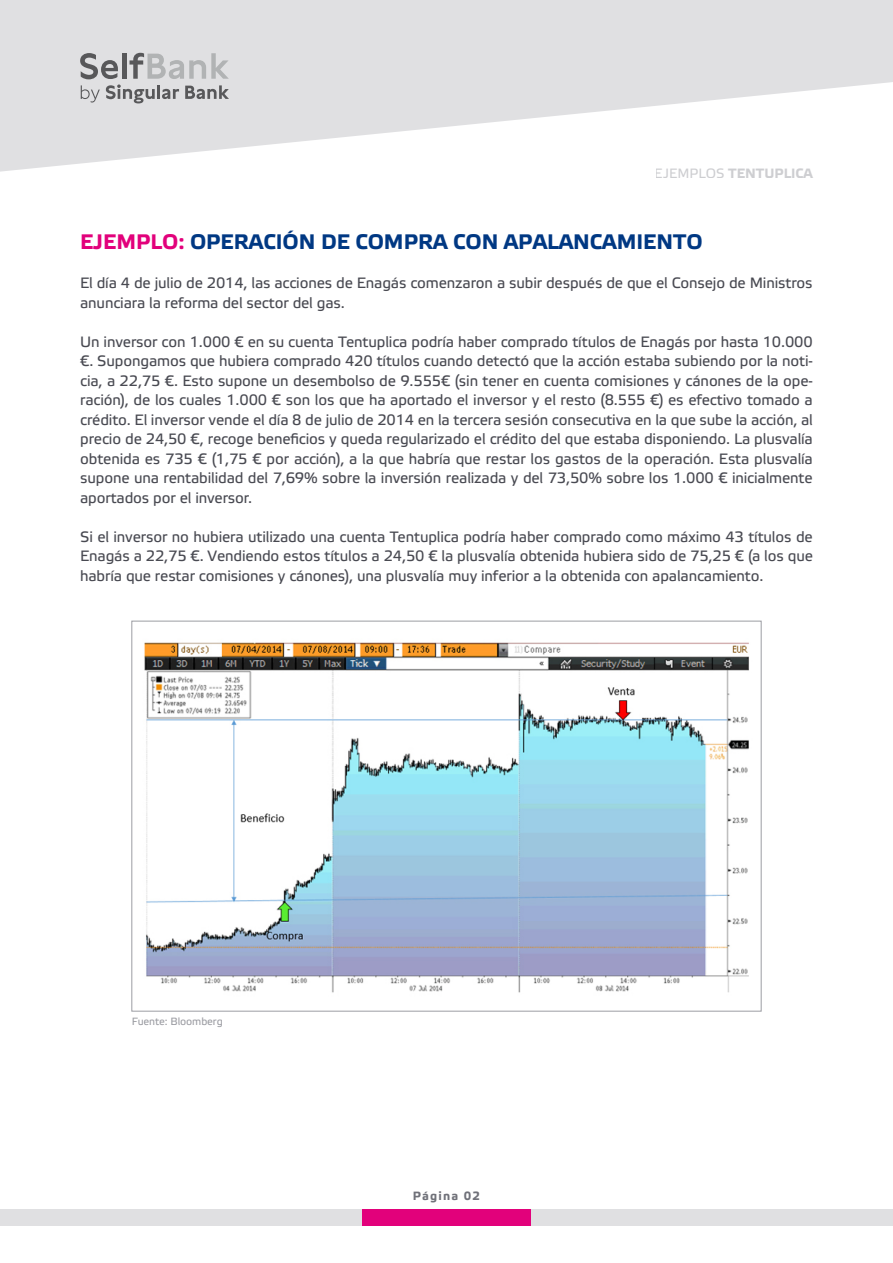
<style>
.page{position:relative;width:893px;height:1263px;background:#fff}
.page>*{position:absolute;margin:0;border:0;box-sizing:border-box;transform-origin:0 0}
.t1{font:700 21px "Etelka Text";color:#003883}
.t2{font:15px/19.5px "Etelka Text";letter-spacing:-.01em;color:#494a52;text-align:justify}
.t3{font:700 13.5px "Etelka Text";color:#9c9da3}
.t4{font:700 12px "Etelka Text";color:#707179}
.t5{font:10.5px "Etelka Text";letter-spacing:-.01em;color:#9c9da3}
.s1{font-weight:400}
.s2{color:#e2017b}
</style>
<div class="page">
<svg style="left:0;top:0;width:893px;height:172px;fill:#e0e0e2"></svg>
<div style="left:0;top:1209px;width:893px;height:16px;background:#e0e0e2"></div>
<div style="left:362px;top:1209px;width:169px;height:16px;background:#e2017b"></div>
<svg style="left:80px;top:53px;width:149px;height:50px;background:#bdbdbf"></svg>
<img style="left:144px;top:642px;width:605px;height:351px">
<p class="t3" style="left:655px;top:165px;width:160px"><span class="s1">ejemplos</span> TENTUPLICA</p>
<h1 class="t1" style="left:80px;top:230px;width:439px"><span class="s2">EJEMPLO:</span> OPERACIÓN DE COMPRA CON APALANCA</h1>
<h1 class="t1" style="left:617px;top:230px;width:33px">MIENT</h1>
<h1 class="t1" style="left:686px;top:230px;width:18px">O</h1>
<p class="t2" style="left:80px;top:274px;width:734px">El día 4 de julio de 2014, las acciones de Enagás comenzaron a subir después de que el Consejo de Ministros anunciara la reforma del sector del gas.</p>
<p class="t2" style="left:80px;top:332px;width:734px">Un inversor con 1.000 € en su cuenta Tentuplica podría haber comprado títulos de Enagás por hasta 10.000 €. Supongamos que hubiera comprado 420 títulos cuando detectó que la acción estaba subiendo por la noti&shy;cia, a 22,75 €. Esto supone un desembolso de 9.555€ (sin tener en cuenta comisiones y cánones de la ope&shy;ración), de los cuales 1.000 € son los que ha aportado el inversor y el resto (8.555 €) es efectivo tomado a crédito. El inversor vende el día 8 de julio de 2014 en la tercera sesión consecutiva en la que sube la acción, al precio de 24,50 €, recoge beneficios y queda regularizado el crédito del que estaba disponiendo. La plusvalía obtenida es 735 € (1,75 € por acción), a la que habría que restar los gastos de la operación. Esta plusvalía supone una rentabilidad del 7,69% sobre la inversión realizada y del 73,50% sobre los 1.000 € inicialmente aportados por el inversor.</p>
<p class="t2" style="left:80px;top:527px;width:734px">Si el inversor no hubiera utilizado una cuenta Tentuplica podría haber comprado como máximo 43 títulos de Enagás a 22,75 €. Vendiendo estos títulos a 24,50 € la plusvalía obtenida hubiera sido de 75,25 € (a los que habría que restar comisiones y cánones), una plusvalía muy inferior a la obtenida con apalancamiento.</p>
<p class="t5" style="left:132px;top:1015px;width:92px">Fuente: Bloomberg</p>
<p class="t4" style="left:413px;top:1189px;width:69px">PÁGINA 02</p>
</div>
